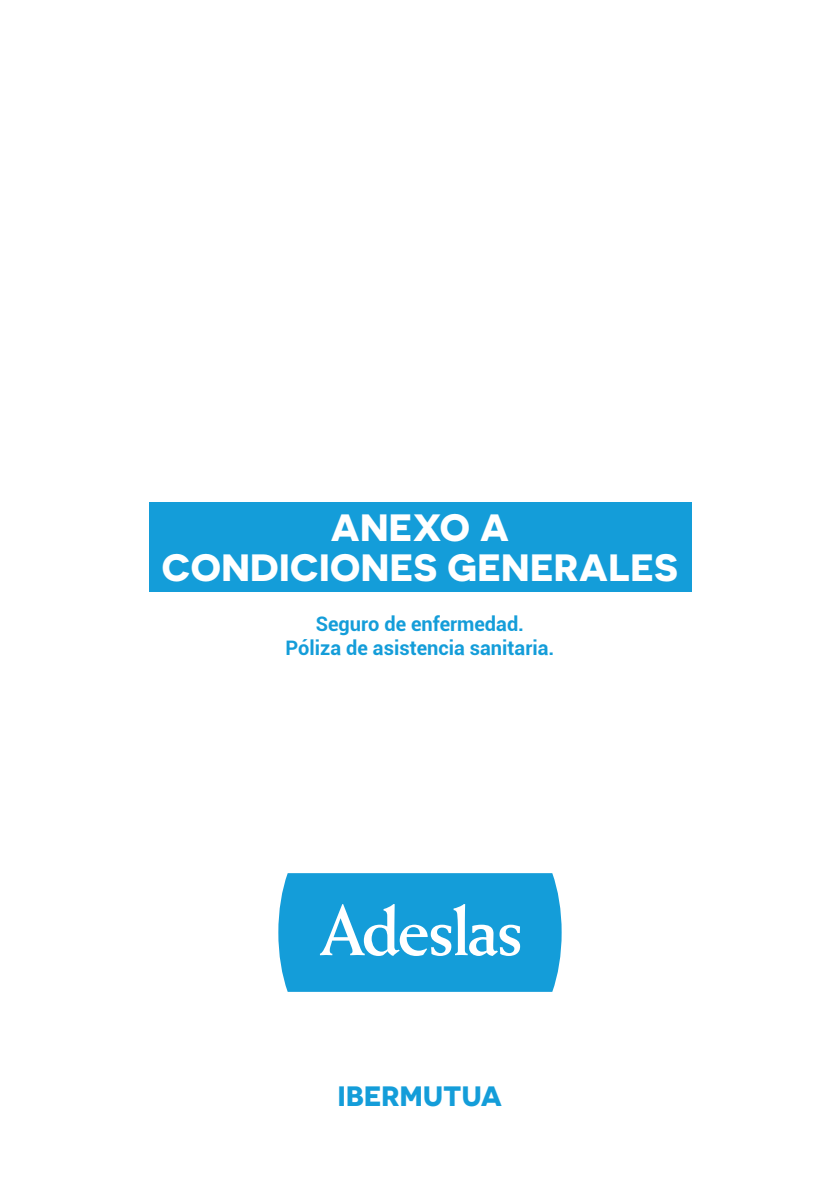
<style>
.page{position:relative;width:840px;height:1191px;background:#fff}
.page>*{position:absolute;margin:0;border:0;box-sizing:border-box;transform-origin:0 0}
.t1{font:700 38px/40px "Novecentosanswide";letter-spacing:.01em;color:#fff;text-align:center}
.t2{font:700 28px "Novecentosanswide";letter-spacing:.01em;color:#149dd9}
.t3{font:700 20px/24px "Roboto";color:#149dd9;text-align:center}
</style>
<div class="page">
<svg style="left:278px;top:873px;width:283px;height:119px;background:#2fa8dd"></svg>
<div style="left:149px;top:502px;width:542px;height:89px;background:#149dd9"></div>
<h1 class="t1" style="left:162px;top:507px;width:517px">ANEXO A<br>CONDICIONES GENERALES</h1>
<p class="t3" style="left:285px;top:611px;width:270px">Seguro de enfermedad.<br>Póliza de asistencia sanitaria.</p>
<h2 class="t2" style="left:338px;top:1078px;width:165px">IBERMUTUA</h2>
</div>
